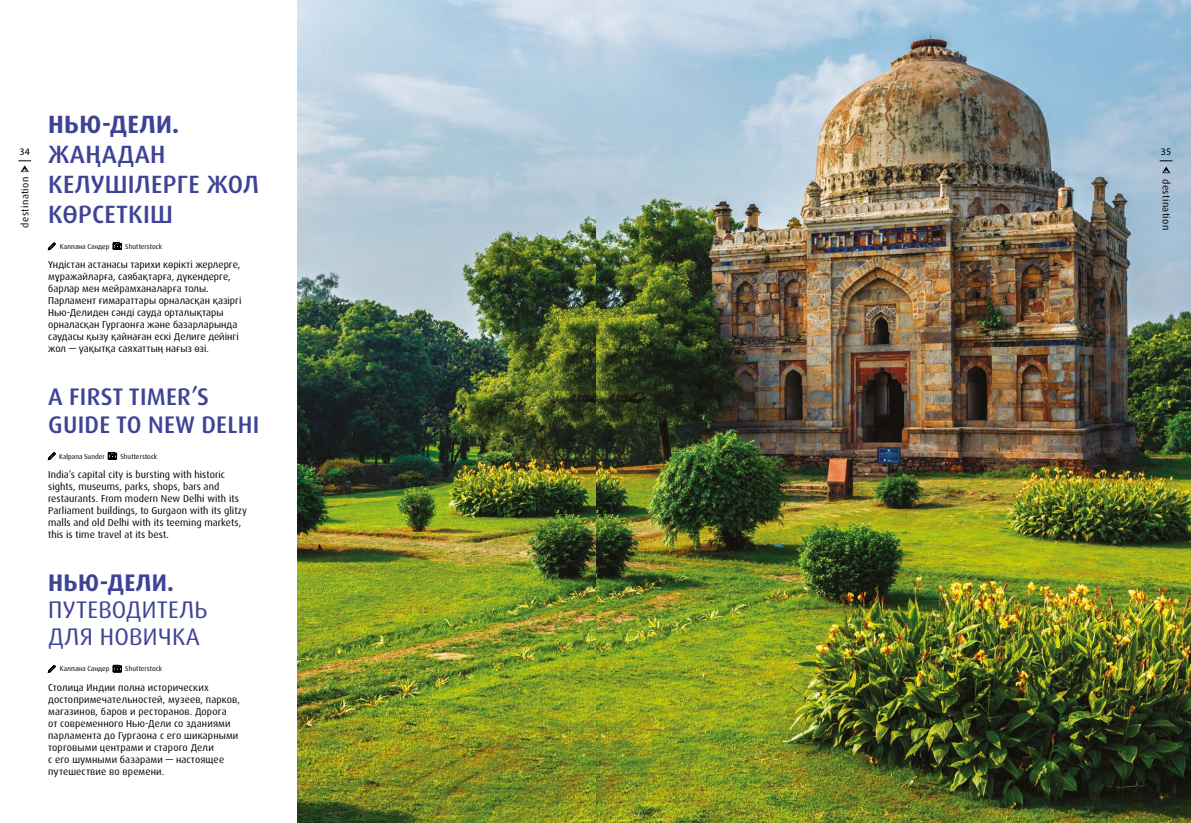
<style>
.page{position:relative;width:1191px;height:823px;background:#fff}
.page>*{position:absolute;margin:0;border:0;box-sizing:border-box;transform-origin:0 0}
.t1{font:500 25px/30px "Dax Pro";letter-spacing:.01em;color:#3e4395}
.t2{font:700 25px "Dax Pro";letter-spacing:.01em;color:#3e4395}
.t3{font:500 24px/27px "Dax Pro";letter-spacing:.01em;color:#3e4395}
.t4{font:24px/27px "Dax Pro";letter-spacing:.01em;color:#3e4395}
.t5{font:700 24px "Dax Pro";letter-spacing:.01em;color:#3e4395}
.t6{font:10px/12px "Dax Pro";letter-spacing:.005em;color:#000}
.t7{font:10px "Dax Pro";letter-spacing:.045em;color:#000}
.t8{font:10px "Myriad Pro";color:#000}
.t9{font:7px "Dax Pro";letter-spacing:.005em;color:#000}
</style>
<div class="page">
<svg style="left:48px;top:242px;width:7px;height:8px"></svg>
<svg style="left:113px;top:242px;width:9px;height:7px"></svg>
<svg style="left:48px;top:452px;width:7px;height:8px"></svg>
<svg style="left:108px;top:452px;width:9px;height:7px"></svg>
<svg style="left:48px;top:665px;width:7px;height:7px"></svg>
<svg style="left:113px;top:664px;width:9px;height:7px"></svg>
<img style="left:298px;top:0;width:893px;height:822px">
<svg style="left:18px;top:160px;width:13px;height:12px"></svg>
<svg style="left:1159px;top:160px;width:13px;height:13px"></svg>
<h1 class="t2" style="left:48px;top:108px;width:132px">НЬЮ-ДЕЛИ.</h1>
<h1 class="t1" style="left:48px;top:139px;width:212px">ЖАҢАДАН<br>КЕЛУШІЛЕРГЕ ЖОЛ<br>КӨРСЕТКІШ</h1>
<p class="t8" style="left:20px;top:145px;width:12px">34</p>
<p class="t8" style="left:1161px;top:145px;width:12px">35</p>
<p class="t7" style="left:18px;top:228px;width:53px;rotate:-90deg">destination</p>
<p class="t7" style="left:1172px;top:179px;width:53px;rotate:90deg">destination</p>
<p class="t9" style="left:60px;top:242px;width:51px">Калпана Сандер</p>
<p class="t9" style="left:125px;top:242px;width:39px">Shutterstock</p>
<p class="t6" style="left:48px;top:258px;width:195px">Үндістан астанасы тарихи көрікті жерлерге, мұражайларға, саябақтарға, дүкендерге, барлар мен мейрамханаларға толы.<br>Парламент ғимараттары орналасқан қазіргі Нью-Делиден сәнді сауда орталықтары орналасқан Гургаонға және базарларында саудасы қызу қайнаған ескі Делиге дейінгі жол — уақытқа саяхаттың нағыз өзі.</p>
<h2 class="t3" style="left:48px;top:383px;width:212px">A FIRST TIMER’S<br>GUIDE TO NEW DELHI</h2>
<p class="t9" style="left:59px;top:451px;width:47px">Kalpana Sunder</p>
<p class="t9" style="left:120px;top:451px;width:39px">Shutterstock</p>
<p class="t6" style="left:48px;top:468px;width:200px">India’s capital city is bursting with historic sights, museums, parks, shops, bars and restaurants. From modern New Delhi with its Parliament buildings, to Gurgaon with its glitzy malls and old Delhi with its teeming markets, this is time travel at its best.</p>
<h2 class="t5" style="left:48px;top:567px;width:127px">НЬЮ-ДЕЛИ.</h2>
<h2 class="t4" style="left:48px;top:596px;width:161px">ПУТЕВОДИТЕЛЬ<br>ДЛЯ НОВИЧКА</h2>
<p class="t9" style="left:60px;top:664px;width:51px">Калпана Сандер</p>
<p class="t9" style="left:125px;top:664px;width:39px">Shutterstock</p>
<p class="t6" style="left:48px;top:680px;width:193px">Столица Индии полна исторических достопримечательностей, музеев, парков, магазинов, баров и ресторанов. Дорога<br>от современного Нью-Дели со зданиями парламента до Гургаона с его шикарными торговыми центрами и старого Дели<br>с его шумными базарами — настоящее путешествие во времени.</p>
</div>
